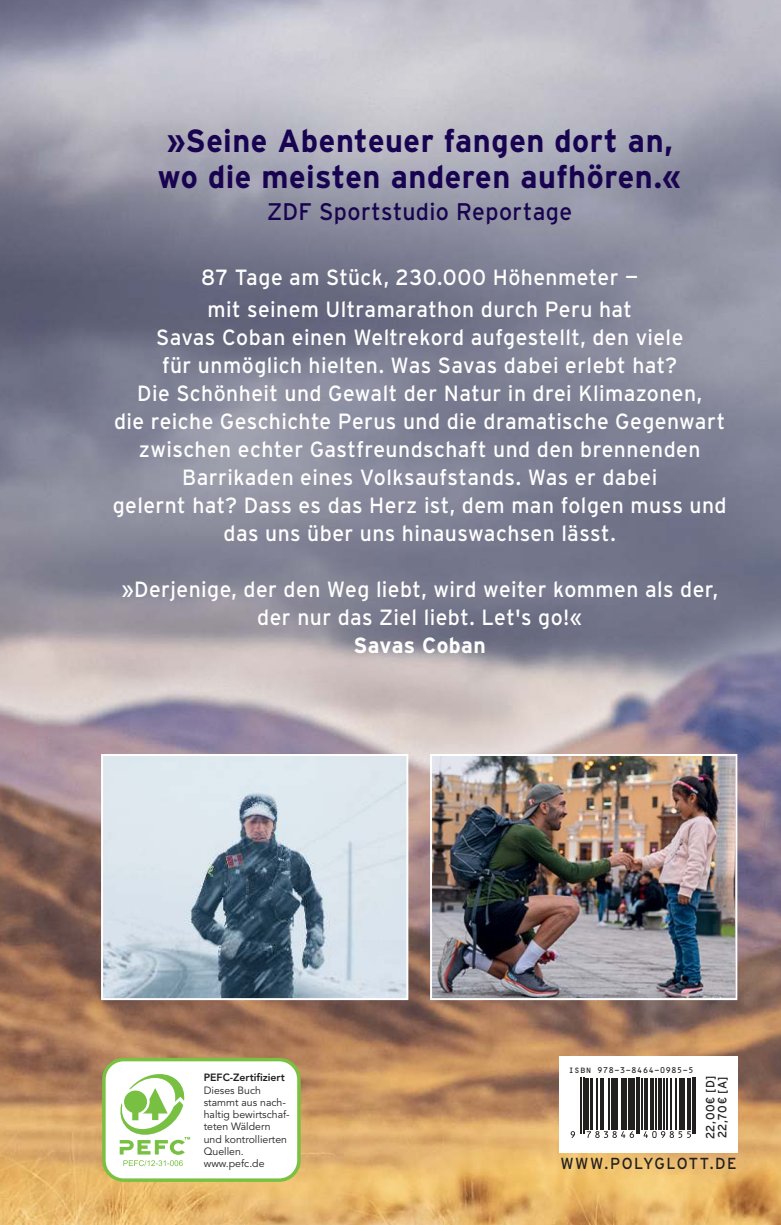
<style>
.page{position:relative;width:781px;height:1225px;background:#fff}
.page>*{position:absolute;margin:0;border:0;box-sizing:border-box;transform-origin:0 0}
.t1{font:700 32px/36px "Interstate";letter-spacing:.015em;color:#180350;scale:.96 1}
.t2{font:24px "Interstate";letter-spacing:.02em;color:#180350;scale:.96 1}
.t3{font:22px/28px "Interstate";letter-spacing:.02em;color:#fff;text-align:center;scale:.96 1}
.t4{font:700 22px "Interstate";letter-spacing:.02em;color:#fff;scale:.96 1}
.t5{font:16px "Interstate";letter-spacing:.1em;color:#221f1f;scale:.96 1}
.t6{font:12px/12px "Interstate";letter-spacing:.04em;color:#221f1f;scale:.96 1}
.t7{font:10.4px/12.2px "Avenir LT Std";color:#221f1f}
.t8{font:800 10.4px "Avenir LT Std";color:#221f1f}
.t9{font:8px "OCRB Std";color:#221f1f}
</style>
<div class="page">
<img style="left:0;top:0;width:781px;height:1224px">
<div style="left:104px;top:1059px;width:195px;height:121px;background:#fff;border-radius:20px"></div>
<div style="left:102px;top:1057px;width:198px;height:124px;border:4px solid #7ac142;border-radius:20px"></div>
<svg style="left:119px;top:1074px;width:72px;height:93px"></svg>
<div style="left:559px;top:1056px;width:178px;height:97px;background:#fff"></div>
<hr style="left:580px;top:1077px;width:2px;height:56px;background:#221f1f">
<hr style="left:583px;top:1077px;width:1px;height:56px;background:#221f1f">
<hr style="left:585px;top:1077px;width:4px;height:52px;background:#221f1f">
<hr style="left:590px;top:1077px;width:3px;height:52px;background:#221f1f">
<hr style="left:596px;top:1077px;width:1px;height:52px;background:#221f1f">
<hr style="left:600px;top:1077px;width:1px;height:52px;background:#221f1f">
<hr style="left:602px;top:1077px;width:1px;height:52px;background:#221f1f">
<hr style="left:608px;top:1077px;width:1px;height:52px;background:#221f1f">
<hr style="left:611px;top:1077px;width:2px;height:52px;background:#221f1f">
<hr style="left:614px;top:1077px;width:4px;height:52px;background:#221f1f">
<svg style="left:621px;top:1078px;width:3px;height:51px"></svg>
<hr style="left:625px;top:1077px;width:1px;height:52px;background:#221f1f">
<hr style="left:628px;top:1077px;width:1px;height:52px;background:#221f1f">
<div style="left:630px;top:1077px;width:5px;height:52px;background:#221f1f"></div>
<svg style="left:570px;top:1131px;width:5px;height:6px"></svg>
<svg style="left:586px;top:1131px;width:48px;height:6px"></svg>
<hr style="left:636px;top:1077px;width:1px;height:56px;background:#221f1f">
<hr style="left:639px;top:1077px;width:1px;height:56px;background:#221f1f">
<hr style="left:641px;top:1077px;width:1px;height:52px;background:#221f1f">
<svg style="left:644px;top:1078px;width:3px;height:51px"></svg>
<svg style="left:650px;top:1078px;width:3px;height:51px"></svg>
<hr style="left:655px;top:1077px;width:2px;height:52px;background:#221f1f">
<hr style="left:658px;top:1077px;width:4px;height:52px;background:#221f1f">
<hr style="left:663px;top:1077px;width:1px;height:52px;background:#221f1f">
<hr style="left:666px;top:1077px;width:2px;height:52px;background:#221f1f">
<hr style="left:670px;top:1077px;width:1px;height:52px;background:#221f1f">
<hr style="left:675px;top:1077px;width:1px;height:52px;background:#221f1f">
<svg style="left:679px;top:1078px;width:3px;height:51px"></svg>
<hr style="left:683px;top:1077px;width:2px;height:52px;background:#221f1f">
<hr style="left:687px;top:1077px;width:4px;height:52px;background:#221f1f">
<svg style="left:643px;top:1131px;width:48px;height:6px"></svg>
<hr style="left:692px;top:1077px;width:1px;height:56px;background:#221f1f">
<hr style="left:694px;top:1077px;width:1px;height:56px;background:#221f1f">
<img style="left:104px;top:757px;width:301px;height:240px">
<div style="left:101px;top:754px;width:307px;height:246px;border:2px solid #fff"></div>
<img style="left:433px;top:757px;width:301px;height:240px">
<div style="left:430px;top:754px;width:307px;height:246px;border:2px solid #fff"></div>
<h1 class="t1" style="left:158px;top:126px;width:547px">»Seine Abenteuer fangen dort an, wo die meisten anderen aufhören.«</h1>
<p class="t2" style="left:267px;top:201px;width:319px">ZDF Sportstudio Reportage</p>
<p class="t3" style="left:201px;top:262px;width:456px;line-height:32px;text-align:left">87 Tage am Stück, 230.000 Höhenmeter — mit seinem Ultramarathon durch Peru hat</p>
<p class="t3" style="left:113px;top:324px;width:641px">Savas Coban einen Weltrekord aufgestellt, den viele<br>für unmöglich hielten. Was Savas dabei erlebt hat?<br>Die Schönheit und Gewalt der Natur in drei Klimazonen,<br>die reiche Geschichte Perus und die dramatische Gegenwart zwischen echter Gastfreundschaft und den brennenden Barrikaden eines Volksaufstands. Was er dabei<br>gelernt hat? Dass es das Herz ist, dem man folgen muss und das uns über uns hinauswachsen lässt.</p>
<p class="t3" style="left:121px;top:576px;width:623px">»Derjenige, der den Weg liebt, wird weiter kommen als der, der nur das Ziel liebt. Let's go!«</p>
<p class="t4" style="left:353px;top:636px;width:139px">Savas Coban</p>
<p class="t8" style="left:204px;top:1071px;width:82px">PEFC-Zertifiziert</p>
<p class="t7" style="left:204px;top:1085px;width:87px">Dieses Buch stammt aus nach&shy;haltig bewirtschaf&shy;teten Wäldern und kontrollierten<br>Quellen. www.pefc.de</p>
<p class="t9" style="left:568px;top:1066px;width:127px">ISBN 978-3-8464-0985-5</p>
<p class="t6" style="left:705px;top:1139px;width:67px;rotate:-90deg">22,00€ [D]<br>22,70€ [A]</p>
<p class="t5" style="left:560px;top:1156px;width:185px">WWW.POLYGLOTT.DE</p>
</div>
